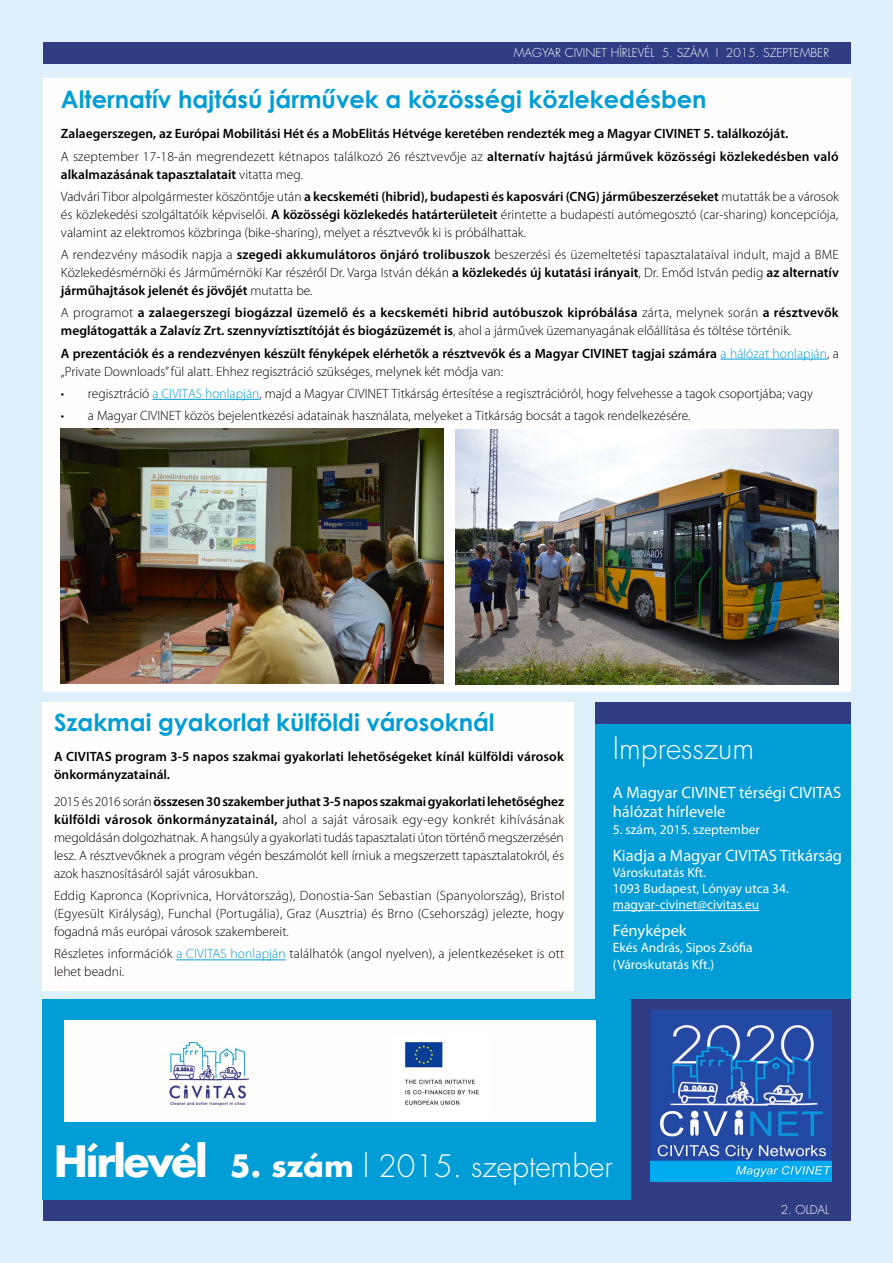
<style>
.page{position:relative;width:893px;height:1263px;background:#def0f9}
.page>*{position:absolute;margin:0;border:0;box-sizing:border-box;transform-origin:0 0}
.t1{font:300 30px "Futura Std";color:#fffefd}
.t2{font:700 24px "Century Gothic";color:#009dd6}
.t3{font:16.5px/19.8px "Myriad Pro";color:#fffefd}
.t4{font:300 13.5px/18px "Myriad Pro";color:#000;text-align:justify}
.t5{font:600 13.5px/18px "Myriad Pro";color:#000}
.t6{font:13.5px/16.2px "Myriad Pro";color:#fffefd}
.t7{font:300 12px "Futura Std";color:#fffefd}
.s1{font-weight:300}
.s2{font-weight:600}
.s3{font-weight:300;color:#009dd6}
.s4{color:#009dd6}
.s5{font-weight:700;font-size:42px}
.s6{font-weight:700}
</style>
<div class="page">
<div style="left:43px;top:1199px;width:807px;height:21px;background:#303c84"></div>
<div style="left:43px;top:43px;width:807px;height:21px;background:#303c84"></div>
<div style="left:595px;top:720px;width:255px;height:423px;background:#009dd6"></div>
<div style="left:43px;top:999px;width:807px;height:201px;background:#009dd6"></div>
<hr style="left:613px;top:910px;width:146px;height:1px;background:#fffefd">
<div style="left:631px;top:999px;width:219px;height:206px;background:#303c84"></div>
<img style="left:650px;top:1010px;width:182px;height:172px">
<div style="left:595px;top:702px;width:255px;height:21px;background:#303c84"></div>
<div style="left:64px;top:1020px;width:531px;height:102px;background:#fffefd"></div>
<img style="left:169px;top:1041px;width:80px;height:65px">
<img style="left:404px;top:1042px;width:75px;height:63px">
<div style="left:43px;top:79px;width:807px;height:613px;background:#fffefd"></div>
<div style="left:43px;top:702px;width:531px;height:288px;background:#fffefd"></div>
<hr style="left:176px;top:959px;width:110px;height:1px;background:#009dd6">
<hr style="left:720px;top:359px;width:107px;height:1px;background:#009dd6">
<hr style="left:152px;top:399px;width:107px;height:1px;background:#009dd6">
<img style="left:61px;top:429px;width:383px;height:255px">
<img style="left:456px;top:429px;width:383px;height:255px">
<p class="t7" style="left:514px;top:46px;width:317px">MAGYAR CIVINET HÍRLEVÉL 5. SZÁM I 2015. SZEPTEMBER</p>
<h2 class="t2" style="left:61px;top:81px;width:647px">Alternatív hajtású járművek a közösségi közlekedésben</h2>
<p class="t5" style="left:61px;top:122px;width:779px;line-height:22.2px">Zalaegerszegen, az Európai Mobilitási Hét és a MobElitás Hétvége keretében rendezték meg a Magyar CIVINET 5. találkozóját.<br><span class="s1">A szeptember 17-18-án megrendezett kétnapos találkozó 26 résztvevője az</span> alternatív hajtású járművek közösségi közlekedésben való</p>
<p class="t5" style="left:61px;top:163px;width:779px;line-height:22.2px">alkalmazásának tapasztalatait <span class="s1">vitatta meg.<br>Vadvári Tibor alpolgármester köszöntője után</span> a kecskeméti (hibrid), budapesti és kaposvári (CNG) járműbeszerzéseket <span class="s1">mutatták be a városok</span></p>
<p class="t4" style="left:61px;top:205px;width:779px">és közlekedési szolgáltatóik képviselői. <span class="s2">A közösségi közlekedés határterületeit</span> érintette a budapesti autómegosztó (car-sharing) koncepciója, valamint az elektromos közbringa (bike-sharing), melyet a résztvevők ki is próbálhattak.</p>
<p class="t4" style="left:61px;top:246px;width:779px">A rendezvény második napja a <span class="s2">szegedi akkumulátoros önjáró trolibuszok</span> beszerzési és üzemeltetési tapasztalataival indult, majd a BME Közlekedésmérnöki és Járműmérnöki Kar részéről Dr. Varga István dékán <span class="s2">a közlekedés új kutatási irányait</span>, Dr. Emőd István pedig <span class="s2">az alternatív járműhajtások jelenét és jövőjét</span> mutatta be.</p>
<p class="t5" style="left:61px;top:304px;width:779px"><span class="s1">A programot</span> a zalaegerszegi biogázzal üzemelő és a kecskeméti hibrid autóbuszok kipróbálása <span class="s1">zárta, melynek során</span> a résztvevők meglátogatták a Zalavíz Zrt. szennyvíztisztítóját és biogázüzemét is<span class="s1">, ahol a járművek üzemanyagának előállítása és töltése történik.</span></p>
<p class="t5" style="left:61px;top:344px;width:779px">A prezentációk és a rendezvényen készült fényképek elérhetők a résztvevők és a Magyar CIVINET tagjai számára <span class="s3">a hálózat honlapján</span><span class="s1">, a „Private Downloads” fül alatt. Ehhez regisztráció szükséges, melynek két módja van:</span></p>
<p class="t4" style="left:61px;top:384px;width:754px">• regisztráció <span class="s4">a CIVITAS honlapján</span>, majd a Magyar CIVINET Titkárság értesítése a regisztrációról, hogy felvehesse a tagok csoportjába; vagy</p>
<p class="t4" style="left:61px;top:407px;width:631px">• a Magyar CIVINET közös bejelentkezési adatainak használata, melyeket a Titkárság bocsát a tagok rendelkezésére.</p>
<h2 class="t2" style="left:54px;top:704px;width:442px">Szakmai gyakorlat külföldi városoknál</h2>
<p class="t5" style="left:54px;top:748px;width:511px">A CIVITAS program 3-5 napos szakmai gyakorlati lehetőségeket kínál külföldi városok önkormányzatainál.</p>
<p class="t4" style="left:54px;top:792px;width:512px">2015 és 2016 során <span class="s2">összesen 30 szakember juthat 3-5 napos szakmai gyakorlati lehetőséghez külföldi városok önkormányzatainál,</span> ahol a saját városaik egy-egy konkrét kihívásának megoldásán dolgozhatnak. A hangsúly a gyakorlati tudás tapasztalati úton történő megszerzésén lesz. A résztvevőknek a program végén beszámolót kell írniuk a megszerzett tapasztalatokról, és azok hasznosításáról saját városukban.</p>
<p class="t4" style="left:54px;top:886px;width:512px">Eddig Kapronca (Koprivnica, Horvátország), Donostia-San Sebastian (Spanyolország), Bristol (Egyesült Királyság), Funchal (Portugália), Graz (Ausztria) és Brno (Csehország) jelezte, hogy fogadná más európai városok szakembereit.</p>
<p class="t4" style="left:54px;top:945px;width:512px">Részletes információk <span class="s4">a CIVITAS honlapján</span> találhatók (angol nyelven), a jelentkezéseket is ott lehet beadni.</p>
<p class="t7" style="left:193px;top:1064px;width:10px">LOGO</p>
<h1 class="t1" style="left:613px;top:730px;width:143px">I MPRESSZUM</h1>
<p class="t3" style="left:613px;top:782px;width:230px">A Magyar CIVINET térségi CIVITAS hálózat hírlevele</p>
<p class="t6" style="left:613px;top:821px;width:149px">5. szám, 2015. szeptember</p>
<p class="t3" style="left:613px;top:845px;width:231px">Kiadja a Magyar CIVITAS Titkárság</p>
<p class="t6" style="left:613px;top:864px;width:178px">Városkutatás Kft.<br>1093 Budapest, Lónyay utca 34. magyar-civinet@civitas.eu</p>
<p class="t3" style="left:613px;top:920px;width:75px">Fényképek</p>
<p class="t6" style="left:613px;top:940px;width:141px">Ekés András, Sipos Zsófia (Városkutatás Kft.)</p>
<h1 class="t1" style="left:54px;top:1148px;width:560px"><span class="s5">Hírlevél</span> <span class="s6">5. szám</span> L 2015. SZEPTEMBER</h1>
<p class="t7" style="left:781px;top:1202px;width:50px">2. OLDAL</p>
</div>
